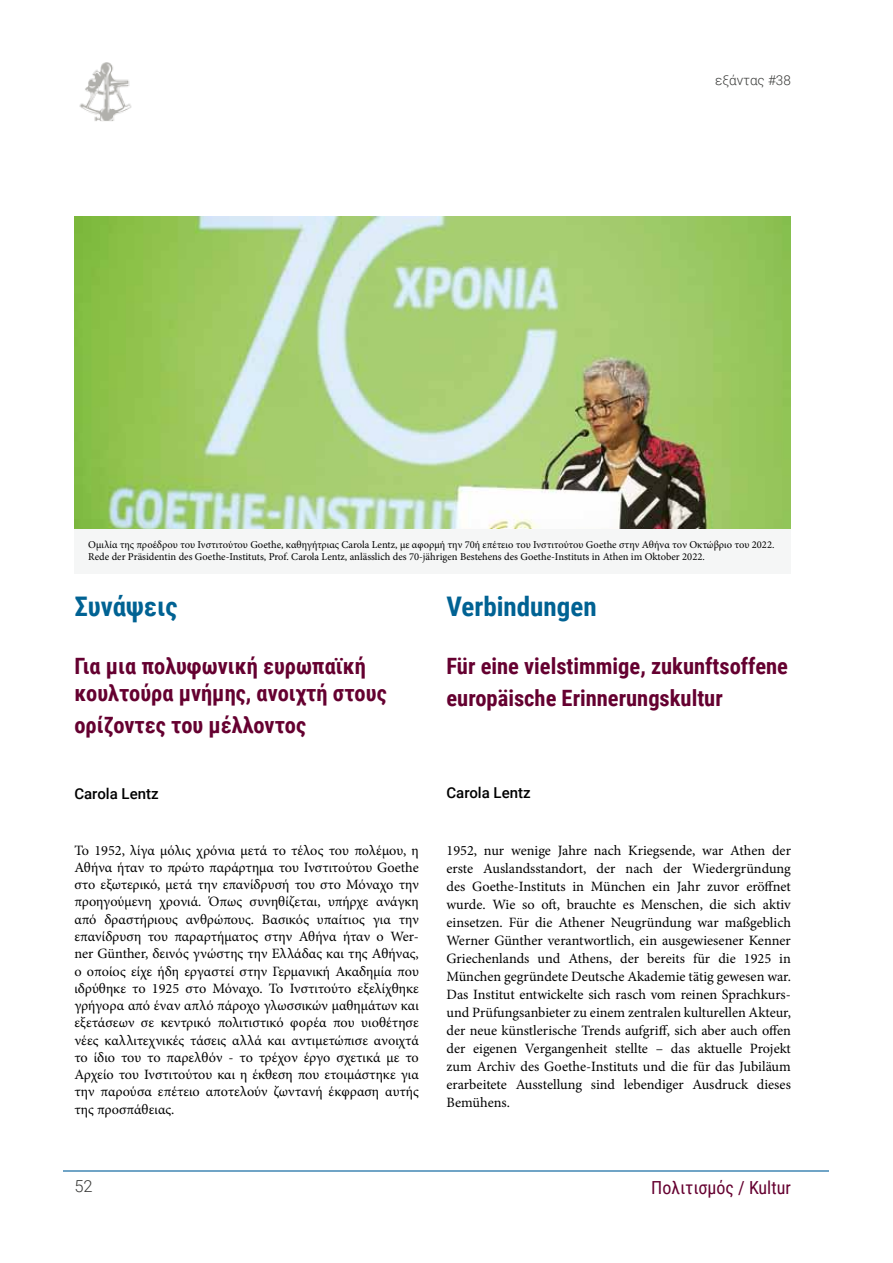
<style>
.page{position:relative;width:893px;height:1263px;background:#fff}
.page>*{position:absolute;margin:0;border:0;box-sizing:border-box;transform-origin:0 0}
.t1{font:700 27px "Roboto Condensed";color:#006293}
.t2{font:700 22.5px/27px "Roboto Condensed";color:#650030}
.t3{font:18px "Roboto Condensed";color:#650030}
.t4{font:300 16.5px "Roboto";color:#383937}
.t5{font:500 15px "Roboto";color:#000}
.t6{font:14.25px/17.2px "Minion Pro";color:#000;text-align:justify}
.t7{font:300 13.5px "Roboto";color:#383937}
.t8{font:10.5px/12.6px "Minion Pro";color:#000}
</style>
<div class="page">
<hr style="left:64px;top:1170px;width:765px;height:1px;background:#70a4c6">
<img style="left:79px;top:62px;width:53px;height:59px">
<div style="left:74px;top:528px;width:717px;height:46px;background:#f5f6f6"></div>
<img style="left:74px;top:217px;width:717px;height:311px">
<p class="t7" style="left:715px;top:70px;width:77px">εξάντας #38</p>
<p class="t8" style="left:88px;top:538px;width:688px">Ομιλία της προέδρου του Ινστιτούτου Goethe, καθηγήτριας Carola Lentz, με αφορμή την 70ή επέτειο του Ινστιτούτου Goethe στην Αθήνα τον Οκτώβριο του 2022.<br>Rede der Präsidentin des Goethe-Instituts, Prof. Carola Lentz, anlässlich des 70-jährigen Bestehens des Goethe-Instituts in Athen im Oktober 2022.</p>
<h1 class="t1" style="left:74px;top:587px;width:105px">Συνάψεις</h1>
<h2 class="t2" style="left:74px;top:652px;width:314px">Για μια πολυφωνική ευρωπαϊκή κουλτούρα μνήμης, ανοιχτή στους</h2>
<h2 class="t2" style="left:74px;top:710px;width:233px">ορίζοντες του μέλλοντος</h2>
<h1 class="t1" style="left:446px;top:587px;width:152px">Verbindungen</h1>
<h2 class="t2" style="left:446px;top:650px;width:343px;line-height:31.5px">Für eine vielstimmige, zukunftsoffene europäische Erinnerungskultur</h2>
<p class="t5" style="left:74px;top:783px;width:86px">Carola Lentz</p>
<p class="t5" style="left:446px;top:782px;width:86px">Carola Lentz</p>
<p class="t6" style="left:74px;top:841px;width:346px">Το 1952, λίγα μόλις χρόνια μετά το τέλος του πολέμου, η Αθήνα ήταν το πρώτο παράρτημα του Ινστιτούτου Goethe στο εξωτερικό, μετά την επανίδρυσή του στο Μόναχο την προηγούμενη χρονιά. Όπως συνηθίζεται, υπήρχε ανάγκη από δραστήριους ανθρώπους. Βασικός υπαίτιος για την επανίδρυση του παραρτήματος στην Αθήνα ήταν ο Wer&shy;ner Günther, δεινός γνώστης την Ελλάδας και της Αθήνας, ο οποίος είχε ήδη εργαστεί στην Γερμανική Ακαδημία που ιδρύθηκε το 1925 στο Μόναχο. Το Ινστιτούτο εξελίχθηκε γρήγορα από έναν απλό πάροχο γλωσσικών μαθημάτων και εξετάσεων σε κεντρικό πολιτιστικό φορέα που υιοθέτησε νέες καλλιτεχνικές τάσεις αλλά και αντιμετώπισε ανοιχτά το ίδιο του το παρελθόν - το τρέχον έργο σχετικά με το Αρχείο του Ινστιτούτου και η έκθεση που ετοιμάστηκε για την παρούσα επέτειο αποτελούν ζωντανή έκφραση αυτής της προσπάθειας.</p>
<p class="t6" style="left:446px;top:841px;width:346px;line-height:18px">1952, nur wenige Jahre nach Kriegsende, war Athen der erste Auslandsstandort, der nach der Wiedergründung des Goethe-Instituts in München ein Jahr zuvor eröffnet wurde. Wie so oft, brauchte es Menschen, die sich aktiv einsetzen. Für die Athener Neugründung war maßgeblich Werner Günther verantwortlich, ein ausgewiesener Kenner Griechenlands und Athens, der bereits für die 1925 in München gegründete Deutsche Akademie tätig gewesen war.<br>Das Institut entwickelte sich rasch vom reinen Sprachkurs&shy;und Prüfungsanbieter zu einem zentralen kulturellen Akteur, der neue künstlerische Trends aufgriff, sich aber auch offen der eigenen Vergangenheit stellte – das aktuelle Projekt zum Archiv des Goethe-Instituts und die für das Jubiläum erarbeitete Ausstellung sind lebendiger Ausdruck dieses Bemühens.</p>
<p class="t4" style="left:74px;top:1175px;width:20px">52</p>
<p class="t3" style="left:651px;top:1174px;width:141px">Πολιτισμός / Kultur</p>
</div>
